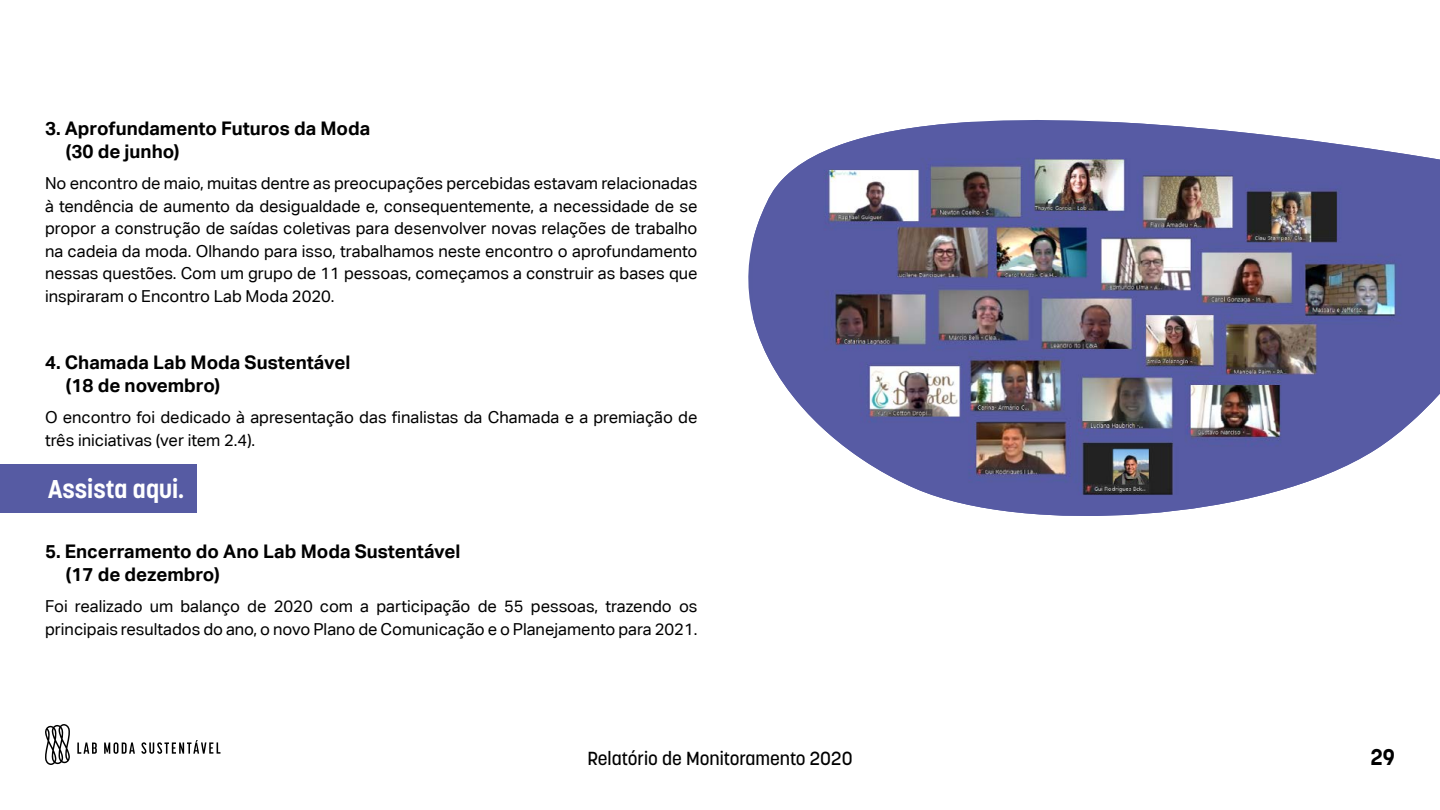
<style>
.page{position:relative;width:1440px;height:810px;background:#fff}
.page>*{position:absolute;margin:0;border:0;box-sizing:border-box;transform-origin:0 0}
.t1{font:700 25.5px "Korolev";color:#fff}
.t2{font:700 22.5px "Korolev";color:#000}
.t3{font:700 18.75px/22.5px "Aktiv Grotesk Corp";color:#000}
.t4{font:500 18.75px "Korolev";color:#000}
.t5{font:16.5px/22.5px "Aktiv Grotesk Corp";color:#000}
</style>
<div class="page">
<svg style="left:45px;top:724px;width:25px;height:41px"></svg>
<svg style="left:77px;top:743px;width:20px;height:11px"></svg>
<svg style="left:104px;top:742px;width:31px;height:12px"></svg>
<svg style="left:141px;top:740px;width:79px;height:14px"></svg>
<div style="left:0;top:465px;width:196px;height:48px;background:#565ba3"></div>
<img style="left:753px;top:122px;width:687px;height:394px">
<p class="t3" style="left:66px;top:117px;width:306px;text-indent:-21px">3. Aprofundamento Futuros da Moda (30 de junho)</p>
<p class="t5" style="left:45px;top:172px;width:654px;text-align:justify">No encontro de maio, muitas dentre as preocupações percebidas estavam relacionadas à tendência de aumento da desigualdade e, consequentemente, a necessidade de se propor a construção de saídas coletivas para desenvolver novas relações de trabalho na cadeia da moda. Olhando para isso, trabalhamos neste encontro o aprofundamento nessas questões. Com um grupo de 11 pessoas, começamos a construir as bases que inspiraram o Encontro Lab Moda 2020.</p>
<p class="t3" style="left:66px;top:351px;width:286px;text-indent:-21px">4. Chamada Lab Moda Sustentável (18 de novembro)</p>
<p class="t5" style="left:45px;top:406px;width:654px">O encontro foi dedicado à apresentação das finalistas da Chamada e a premiação de três iniciativas (ver item 2.4).</p>
<h1 class="t1" style="left:48px;top:473px;width:138px">Assista aqui.</h1>
<p class="t3" style="left:66px;top:540px;width:396px;text-indent:-21px">5. Encerramento do Ano Lab Moda Sustentável (17 de dezembro)</p>
<p class="t5" style="left:45px;top:595px;width:654px">Foi realizado um balanço de 2020 com a participação de 55 pessoas, trazendo os principais resultados do ano, o novo Plano de Comunicação e o Planejamento para 2021.</p>
<p class="t4" style="left:587px;top:747px;width:267px">Relatório de Monitoramento 2020</p>
<h2 class="t2" style="left:1371px;top:743px;width:26px">29</h2>
</div>
